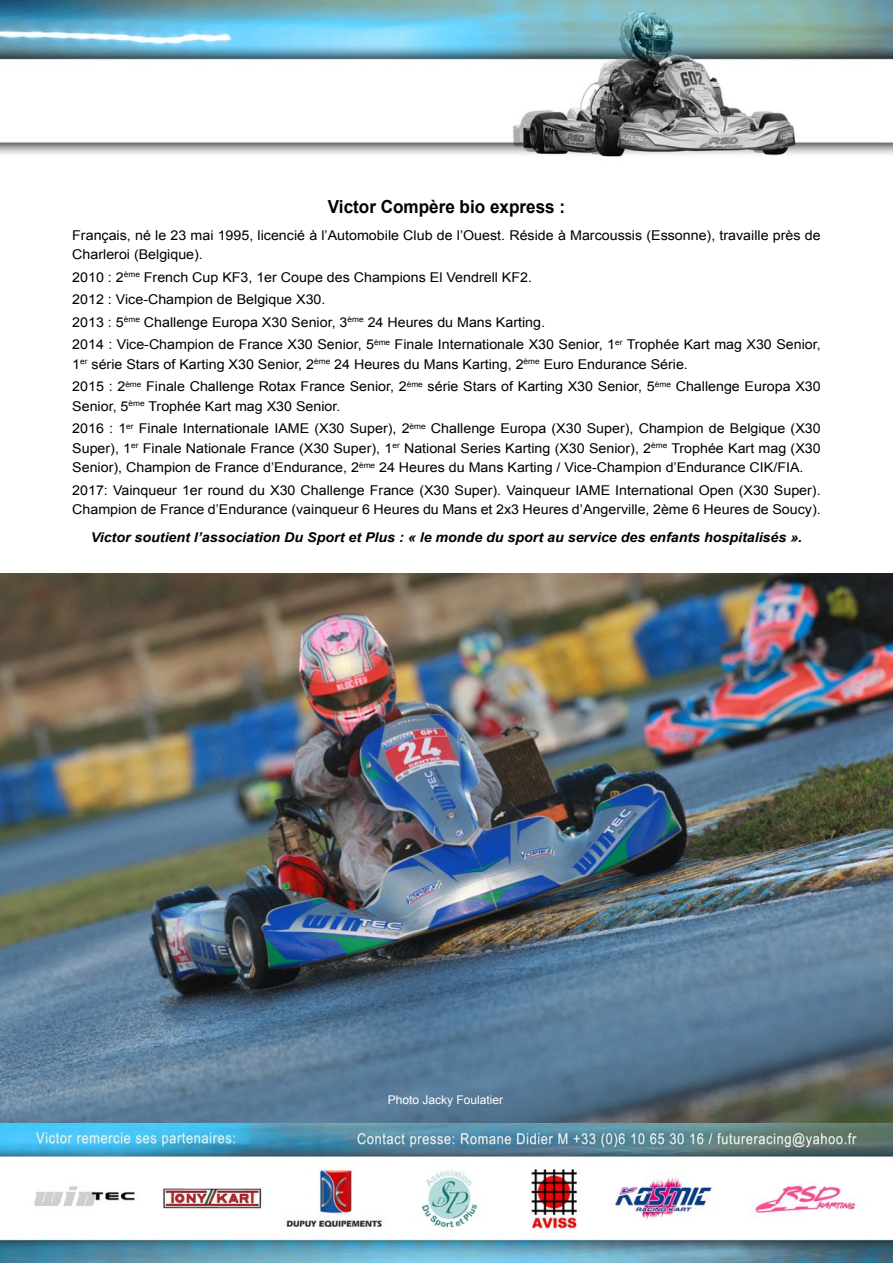
<style>
.page{position:relative;width:893px;height:1263px;background:#fff}
.page>*{position:absolute;margin:0;border:0;box-sizing:border-box;transform-origin:0 0}
.t1{font:700 18px "Arial";color:#000;scale:.95 1}
.t2{font:13.5px/22.5px "Arial";color:#000;scale:1.06 1}
.t3{font:italic 700 13.5px "Arial";color:#000;scale:1.06 1}
.t4{font:12px "Arial";color:#fff}
</style>
<div class="page">
<img style="left:0;top:0;width:893px;height:1263px">
<img style="left:0;top:573px;width:893px;height:550px">
<h1 class="t1" style="left:328px;top:195px;width:251px">Victor Compère bio express :</h1>
<p class="t2" style="left:72px;top:225px;width:707px;line-height:19.5px">Français, né le 23 mai 1995, licencié à l’Automobile Club de l’Ouest. Réside à Marcoussis (Essonne), travaille près de<br>Charleroi (Belgique).</p>
<p class="t2" style="left:72px;top:266px;width:707px">2010 : 2<sup>ème</sup> French Cup KF3, 1er Coupe des Champions El Vendrell KF2.<br>2012 : Vice-Champion de Belgique X30.<br>2013 : 5<sup>ème</sup> Challenge Europa X30 Senior, 3<sup>ème</sup> 24 Heures du Mans Karting.<br>2014 : Vice-Champion de France X30 Senior, 5<sup>ème</sup> Finale Internationale X30 Senior, 1<sup>er</sup> Trophée Kart mag X30 Senior,</p>
<p class="t2" style="left:72px;top:353px;width:707px">1<sup>er</sup> série Stars of Karting X30 Senior, 2<sup>ème</sup> 24 Heures du Mans Karting, 2<sup>ème</sup> Euro Endurance Série.<br>2015 : 2<sup>ème</sup> Finale Challenge Rotax France Senior, 2<sup>ème</sup> série Stars of Karting X30 Senior, 5<sup>ème</sup> Challenge Europa X30</p>
<p class="t2" style="left:72px;top:395px;width:708px">Senior, 5<sup>ème</sup> Trophée Kart mag X30 Senior.<br>2016 : 1<sup>er</sup> Finale Internationale IAME (X30 Super), 2<sup>ème</sup> Challenge Europa (X30 Super), Champion de Belgique (X30</p>
<p class="t2" style="left:72px;top:438px;width:707px;line-height:19.5px">Super), 1<sup>er</sup> Finale Nationale France (X30 Super), 1<sup>er</sup> National Series Karting (X30 Senior), 2<sup>ème</sup> Trophée Kart mag (X30<br>Senior), Champion de France d’Endurance, 2<sup>ème</sup> 24 Heures du Mans Karting / Vice-Champion d’Endurance CIK/FIA.</p>
<p class="t2" style="left:72px;top:480px;width:707px;line-height:19.5px">2017: Vainqueur 1er round du X30 Challenge France (X30 Super). Vainqueur IAME International Open (X30 Super).<br>Champion de France d’Endurance (vainqueur 6 Heures du Mans et 2x3 Heures d’Angerville, 2ème 6 Heures de Soucy).</p>
<p class="t3" style="left:91px;top:529px;width:673px">Victor soutient l’association Du Sport et Plus : « le monde du sport au service des enfants hospitalisés ».</p>
<p class="t4" style="left:388px;top:1092px;width:117px">Photo Jacky Foulatier</p>
</div>
